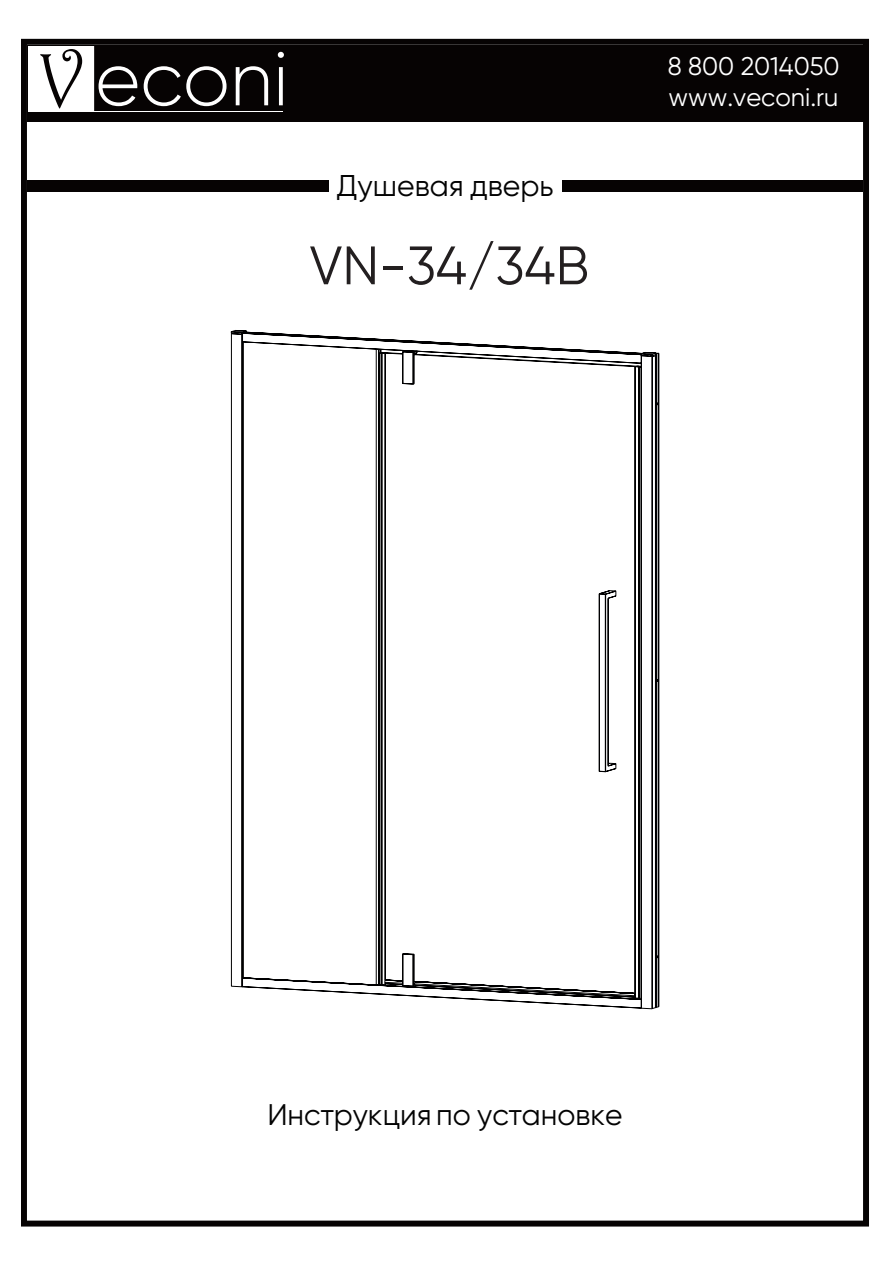
<style>
.page{position:relative;width:893px;height:1263px;background:#fff}
.page>*{position:absolute;margin:0;border:0;box-sizing:border-box;transform-origin:0 0}
.t1{font:54px "Gilroy";color:#231f20}
.t2{font:30px "Gilroy";color:#030303}
.t3{font:29.85px "Gilroy";color:#030303}
.t4{font:25.5px/30.6px "Gilroy";color:#fff}
</style>
<div class="page">
<div style="left:21px;top:39px;width:848px;height:1187px;border:6px solid #060303"></div>
<div style="left:27px;top:45px;width:836px;height:77px;background:#060303"></div>
<svg style="left:28px;top:46px;width:109px;height:66px"></svg>
<svg style="left:144px;top:66px;width:83px;height:40px"></svg>
<svg style="left:236px;top:66px;width:32px;height:39px"></svg>
<div style="left:27px;top:181px;width:301px;height:11px;background:#060303"></div>
<div style="left:562px;top:181px;width:301px;height:11px;background:#060303"></div>
<hr style="left:75px;top:111px;width:208px;height:1px;background:#fff">
<svg style="left:278px;top:52px;width:6px;height:53px"></svg>
<svg style="left:231px;top:331px;width:20px;height:657px"></svg>
<svg style="left:242px;top:332px;width:416px;height:676px"></svg>
<p class="t2" style="left:337px;top:167px;width:218px">Душевая дверь</p>
<h1 class="t1" style="left:310px;top:232px;width:281px">VN-34/34B</h1>
<p class="t4" style="left:668px;top:51px;width:173px">8 800 2014050 www.veconi.ru</p>
<p class="t3" style="left:267px;top:1097px;width:357px">Инструкция по установке</p>
</div>
